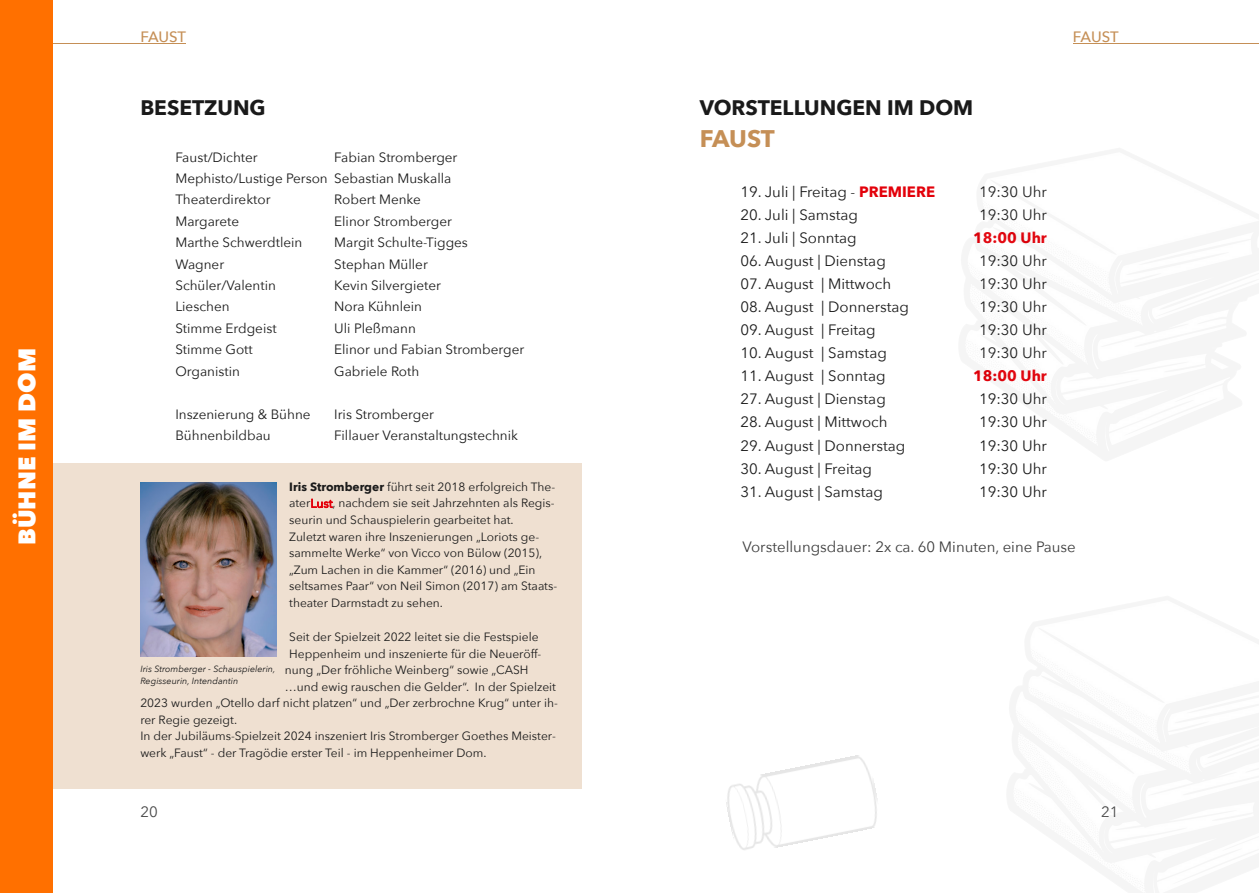
<style>
.page{position:relative;width:1259px;height:893px;background:#fff}
.page>*{position:absolute;margin:0;border:0;box-sizing:border-box;transform-origin:0 0}
.t1{font:800 24px "Avenir Next";color:#fff}
.t2{font:700 24px "Avenir Next";letter-spacing:-.015em;color:#c58f56}
.t3{font:700 21px "Avenir Next";color:#1a1a1a}
.t4{font:15px "Avenir Next";color:#1a1a1a}
.t5{font:15px "Avenir Next";color:#3d3d3d}
.t6{font:700 15px "Avenir Next";color:#e3000a}
.t7{font:500 15px "Avenir Next";letter-spacing:-.015em;color:#c58f56}
.t8{font:15px "Avenir Next";color:rgb(60 60 60/.95)}
.t9{font:13.5px/21.5px "Avenir Next";color:#1a1a1a}
.t10{font:12px/16.5px "Avenir Next";color:#1a1a1a}
.t11{font:italic 9px/12px "Avenir Next";color:#1a1a1a}
.s1{font-weight:700}
.s2{color:#d70004}
.s3{font-weight:700;color:#e3000a}
</style>
<div class="page">
<hr style="left:0;top:43px;width:178px;height:1px;background:#c58f56">
<hr style="left:140px;top:43px;width:46px;height:1px;background:#c58f56">
<hr style="left:1073px;top:43px;width:45px;height:1px;background:#c58f56">
<hr style="left:1084px;top:43px;width:175px;height:1px;background:#c58f56">
<div style="left:0;top:463px;width:581px;height:326px;background:#efe0d1"></div>
<img style="left:140px;top:482px;width:136px;height:175px">
<div style="left:0;top:0;width:53px;height:893px;background:#ff7000"></div>
<img style="left:726px;top:755px;width:152px;height:95px">
<h1 class="t1" style="left:11px;top:545px;width:198px;rotate:-90deg">BÜHNE IM DOM</h1>
<p class="t7" style="left:140px;top:27px;width:47px">FAUST</p>
<h2 class="t3" style="left:140px;top:94px;width:127px">BESETZUNG</h2>
<p class="t9" style="left:175px;top:147px;width:284px;text-indent:159px">Fabian Stromberger<br>Mephisto/Lustige Person Sebastian Muskalla<br>Theaterdirektor</p>
<p class="t9" style="left:175px;top:147px;width:84px">Faust/Dichter</p>
<p class="t9" style="left:334px;top:189px;width:88px">Robert Menke</p>
<p class="t9" style="left:175px;top:211px;width:65px">Margarete</p>
<p class="t9" style="left:334px;top:211px;width:119px">Elinor Stromberger</p>
<p class="t9" style="left:175px;top:232px;width:128px">Marthe Schwerdtlein</p>
<p class="t9" style="left:334px;top:232px;width:135px">Margit Schulte-Tigges</p>
<p class="t9" style="left:175px;top:254px;width:50px">Wagner</p>
<p class="t9" style="left:334px;top:254px;width:95px">Stephan Müller</p>
<p class="t9" style="left:175px;top:275px;width:102px">Schüler/Valentin</p>
<p class="t9" style="left:334px;top:275px;width:108px">Kevin Silvergieter</p>
<p class="t9" style="left:175px;top:296px;width:56px">Lieschen</p>
<p class="t9" style="left:334px;top:296px;width:89px">Nora Kühnlein</p>
<p class="t9" style="left:175px;top:318px;width:103px">Stimme Erdgeist</p>
<p class="t9" style="left:334px;top:318px;width:83px">Uli Pleßmann</p>
<p class="t9" style="left:175px;top:339px;width:79px">Stimme Gott</p>
<p class="t9" style="left:334px;top:339px;width:191px">Elinor und Fabian Stromberger</p>
<p class="t9" style="left:175px;top:361px;width:66px">Organistin</p>
<p class="t9" style="left:334px;top:361px;width:87px">Gabriele Roth</p>
<p class="t9" style="left:175px;top:403px;width:137px">Inszenierung &amp; Bühne</p>
<p class="t9" style="left:334px;top:403px;width:101px">Iris Stromberger</p>
<p class="t9" style="left:175px;top:425px;width:97px">Bühnenbildbau</p>
<p class="t9" style="left:334px;top:425px;width:185px">Fillauer Veranstaltungstechnik</p>
<p class="t10" style="left:289px;top:479px;width:269px"><span class="s1">Iris Stromberger</span> führt seit 2018 erfolgreich The&shy;ater<span class="s2">Lust</span>, nachdem sie seit Jahrzehnten als Regis&shy;seurin und Schauspielerin gearbeitet hat.<br>Zuletzt waren ihre Inszenierungen „Loriots ge&shy;sammelte Werke“ von Vicco von Bülow (2015), „Zum Lachen in die Kammer“ (2016) und „Ein seltsames Paar“ von Neil Simon (2017) am Staats&shy;theater Darmstadt zu sehen.</p>
<p class="t10" style="left:289px;top:629px;width:251px">Seit der Spielzeit 2022 leitet sie die Festspiele</p>
<p class="t10" style="left:289px;top:645px;width:254px">Heppenheim und inszenierte für die Neueröff-</p>
<p class="t10" style="left:285px;top:662px;width:245px">nung „Der fröhliche Weinberg“ sowie „CASH</p>
<p class="t10" style="left:285px;top:678px;width:273px">…und ewig rauschen die Gelder“. In der Spielzeit</p>
<p class="t10" style="left:140px;top:695px;width:419px">2023 wurden „Otello darf nicht platzen“ und „Der zerbrochne Krug“ unter ih-</p>
<p class="t10" style="left:140px;top:711px;width:98px">rer Regie gezeigt.</p>
<p class="t10" style="left:140px;top:728px;width:417px">In der Jubiläums-Spielzeit 2024 inszeniert Iris Stromberger Goethes Meister-</p>
<p class="t10" style="left:140px;top:744px;width:348px">werk „Faust“ - der Tragödie erster Teil - im Heppenheimer Dom.</p>
<p class="t11" style="left:140px;top:663px;width:137px">Iris Stromberger - Schauspielerin,<br>Regisseurin, Intendantin</p>
<p class="t8" style="left:140px;top:802px;width:19px">20</p>
<h2 class="t3" style="left:699px;top:94px;width:275px">VORSTELLUNGEN IM DOM</h2>
<h1 class="t2" style="left:699px;top:123px;width:77px">FAUST</h1>
<p class="t4" style="left:740px;top:182px;width:196px">19. Juli | Freitag - <span class="s3">PREMIERE</span></p>
<p class="t4" style="left:979px;top:182px;width:69px">19:30 Uhr</p>
<p class="t4" style="left:740px;top:205px;width:119px">20. Juli | Samstag</p>
<p class="t4" style="left:979px;top:205px;width:69px">19:30 Uhr</p>
<p class="t4" style="left:740px;top:228px;width:118px">21. Juli | Sonntag</p>
<p class="t6" style="left:973px;top:228px;width:75px">18:00 Uhr</p>
<p class="t4" style="left:740px;top:251px;width:147px">06. August | Dienstag</p>
<p class="t4" style="left:979px;top:251px;width:69px">19:30 Uhr</p>
<p class="t4" style="left:740px;top:274px;width:152px">07. August | Mittwoch</p>
<p class="t4" style="left:979px;top:274px;width:69px">19:30 Uhr</p>
<p class="t4" style="left:740px;top:297px;width:170px">08. August | Donnerstag</p>
<p class="t4" style="left:979px;top:297px;width:69px">19:30 Uhr</p>
<p class="t4" style="left:740px;top:320px;width:137px">09. August | Freitag</p>
<p class="t4" style="left:979px;top:320px;width:69px">19:30 Uhr</p>
<p class="t4" style="left:740px;top:343px;width:148px">10. August | Samstag</p>
<p class="t4" style="left:979px;top:343px;width:69px">19:30 Uhr</p>
<p class="t4" style="left:740px;top:366px;width:147px">11. August | Sonntag</p>
<p class="t6" style="left:973px;top:366px;width:75px">18:00 Uhr</p>
<p class="t4" style="left:740px;top:389px;width:147px">27. August | Dienstag</p>
<p class="t4" style="left:979px;top:389px;width:69px">19:30 Uhr</p>
<p class="t4" style="left:740px;top:412px;width:148px">28. August | Mittwoch</p>
<p class="t4" style="left:979px;top:412px;width:69px">19:30 Uhr</p>
<p class="t4" style="left:740px;top:436px;width:166px">29. August | Donnerstag</p>
<p class="t4" style="left:979px;top:436px;width:69px">19:30 Uhr</p>
<p class="t4" style="left:740px;top:459px;width:133px">30. August | Freitag</p>
<p class="t4" style="left:979px;top:459px;width:69px">19:30 Uhr</p>
<p class="t4" style="left:740px;top:482px;width:144px">31. August | Samstag</p>
<p class="t4" style="left:979px;top:482px;width:69px">19:30 Uhr</p>
<p class="t7" style="left:1073px;top:27px;width:47px">FAUST</p>
<p class="t5" style="left:742px;top:537px;width:335px">Vorstellungsdauer: 2x ca. 60 Minuten, eine Pause</p>
<p class="t8" style="left:1101px;top:802px;width:19px">21</p>
</div>
